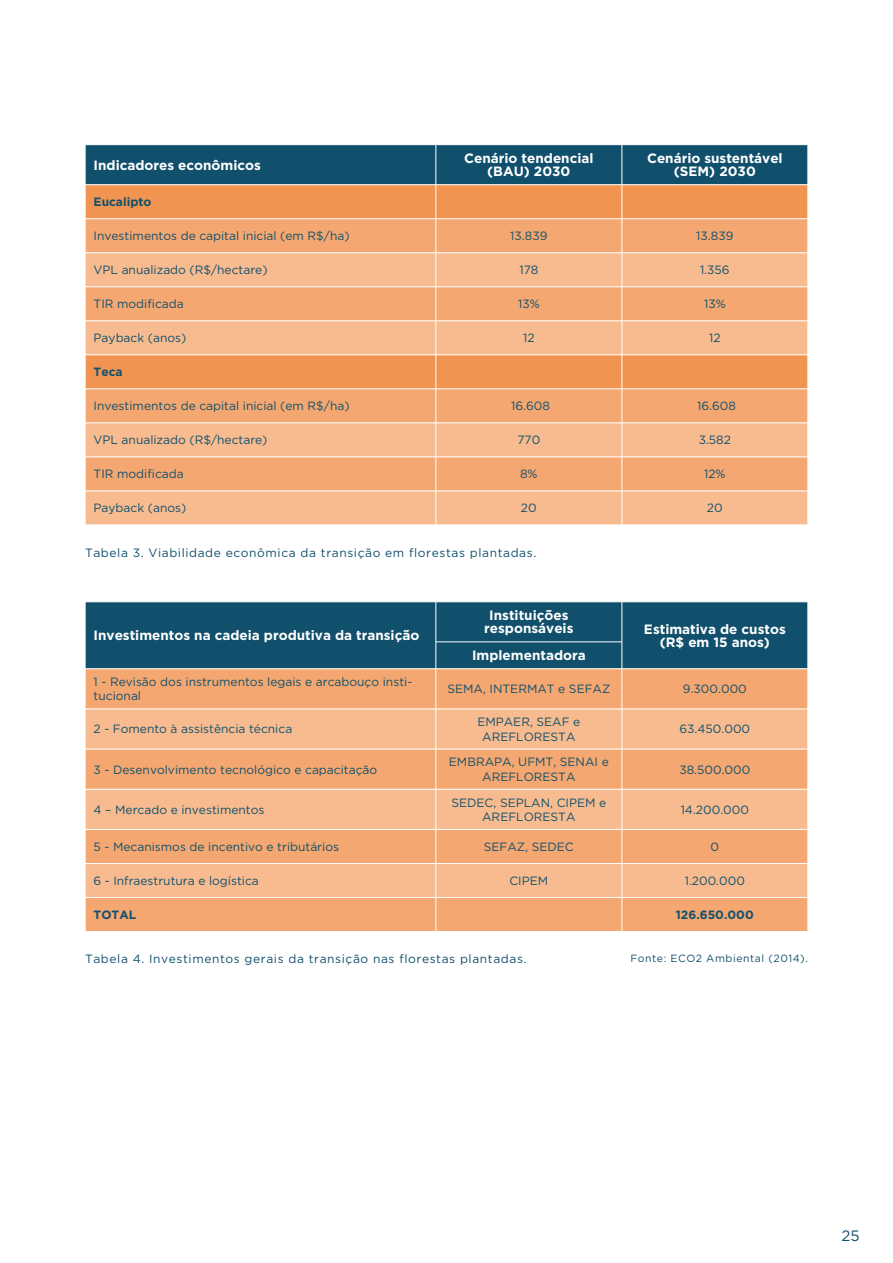
<style>
.page{position:relative;width:893px;height:1263px;background:#fff}
.page>*{position:absolute;margin:0;border:0;box-sizing:border-box;transform-origin:0 0}
.t1{font:15px "Gotham";color:#12516c}
.t2{font:700 13.5px/13.2px "Gotham";color:#fff;text-align:center}
.t3{font:12px/14.4px "Gotham";color:#11506c;text-align:center}
.t4{font:12px "Gotham";letter-spacing:.05em;color:#11506c}
.t5{font:700 12px "Gotham";color:#11506c}
.t6{font:10.5px "Gotham";letter-spacing:.05em;color:#11506c}
</style>
<div class="page">
<div style="left:86px;top:145px;width:722px;height:39px;background:#11506c"></div>
<div style="left:86px;top:185px;width:722px;height:33px;background:#f19452"></div>
<div style="left:86px;top:219px;width:722px;height:33px;background:#f4a770"></div>
<svg style="left:86px;top:253px;width:722px;height:272px;background:#f5b07e"></svg>
<hr style="left:436px;top:145px;width:1px;height:40px;background:#fff">
<hr style="left:622px;top:145px;width:1px;height:40px;background:#fff">
<hr style="left:436px;top:185px;width:1px;height:34px;background:#fff">
<hr style="left:622px;top:185px;width:1px;height:34px;background:#fff">
<hr style="left:436px;top:219px;width:1px;height:34px;background:#fff">
<hr style="left:622px;top:219px;width:1px;height:34px;background:#fff">
<hr style="left:436px;top:253px;width:1px;height:34px;background:#fff">
<hr style="left:622px;top:253px;width:1px;height:34px;background:#fff">
<hr style="left:85px;top:389px;width:351px;height:1px;background:#fff">
<hr style="left:436px;top:389px;width:186px;height:1px;background:#fff">
<hr style="left:436px;top:389px;width:1px;height:34px;background:#fff">
<hr style="left:622px;top:389px;width:186px;height:1px;background:#fff">
<hr style="left:622px;top:389px;width:1px;height:34px;background:#fff">
<hr style="left:85px;top:286px;width:351px;height:1px;background:#fff">
<hr style="left:436px;top:286px;width:186px;height:1px;background:#fff">
<hr style="left:436px;top:287px;width:1px;height:34px;background:#fff">
<hr style="left:436px;top:457px;width:1px;height:34px;background:#fff">
<hr style="left:622px;top:286px;width:186px;height:1px;background:#fff">
<hr style="left:622px;top:287px;width:1px;height:34px;background:#fff">
<hr style="left:622px;top:457px;width:1px;height:34px;background:#fff">
<hr style="left:436px;top:355px;width:1px;height:34px;background:#fff">
<hr style="left:622px;top:355px;width:1px;height:34px;background:#fff">
<hr style="left:85px;top:321px;width:351px;height:1px;background:#fff">
<hr style="left:85px;top:355px;width:351px;height:1px;background:#fff">
<hr style="left:436px;top:321px;width:186px;height:1px;background:#fff">
<hr style="left:436px;top:321px;width:1px;height:34px;background:#fff">
<hr style="left:436px;top:355px;width:186px;height:1px;background:#fff">
<hr style="left:622px;top:321px;width:186px;height:1px;background:#fff">
<hr style="left:622px;top:321px;width:1px;height:34px;background:#fff">
<hr style="left:622px;top:355px;width:186px;height:1px;background:#fff">
<hr style="left:85px;top:423px;width:351px;height:1px;background:#fff">
<hr style="left:85px;top:457px;width:351px;height:1px;background:#fff">
<hr style="left:436px;top:423px;width:186px;height:1px;background:#fff">
<hr style="left:436px;top:423px;width:1px;height:34px;background:#fff">
<hr style="left:436px;top:457px;width:186px;height:1px;background:#fff">
<hr style="left:622px;top:423px;width:186px;height:1px;background:#fff">
<hr style="left:622px;top:423px;width:1px;height:34px;background:#fff">
<hr style="left:622px;top:457px;width:186px;height:1px;background:#fff">
<hr style="left:85px;top:491px;width:351px;height:1px;background:#fff">
<hr style="left:436px;top:491px;width:186px;height:1px;background:#fff">
<hr style="left:436px;top:491px;width:1px;height:34px;background:#fff">
<hr style="left:622px;top:491px;width:186px;height:1px;background:#fff">
<hr style="left:622px;top:491px;width:1px;height:34px;background:#fff">
<div style="left:86px;top:602px;width:722px;height:66px;background:#11506c"></div>
<div style="left:86px;top:669px;width:722px;height:262px;background:#f4a770"></div>
<svg style="left:86px;top:710px;width:722px;height:187px;background:#f5b383"></svg>
<hr style="left:436px;top:602px;width:1px;height:40px;background:#fff">
<hr style="left:622px;top:602px;width:1px;height:40px;background:#fff">
<svg style="left:85px;top:642px;width:1px;height:26px"></svg>
<hr style="left:436px;top:642px;width:186px;height:1px;background:#fff">
<svg style="left:436px;top:642px;width:1px;height:26px"></svg>
<svg style="left:622px;top:642px;width:1px;height:26px"></svg>
<hr style="left:436px;top:669px;width:1px;height:40px;background:#fff">
<hr style="left:622px;top:669px;width:1px;height:40px;background:#fff">
<hr style="left:85px;top:709px;width:351px;height:1px;background:#fff">
<hr style="left:436px;top:709px;width:186px;height:1px;background:#fff">
<hr style="left:436px;top:709px;width:1px;height:40px;background:#fff">
<hr style="left:622px;top:709px;width:186px;height:1px;background:#fff">
<hr style="left:622px;top:709px;width:1px;height:40px;background:#fff">
<hr style="left:85px;top:829px;width:351px;height:1px;background:#fff">
<hr style="left:436px;top:829px;width:186px;height:1px;background:#fff">
<hr style="left:436px;top:829px;width:1px;height:34px;background:#fff">
<hr style="left:622px;top:829px;width:186px;height:1px;background:#fff">
<hr style="left:622px;top:829px;width:1px;height:34px;background:#fff">
<hr style="left:85px;top:749px;width:351px;height:1px;background:#fff">
<hr style="left:436px;top:749px;width:186px;height:1px;background:#fff">
<hr style="left:436px;top:749px;width:1px;height:40px;background:#fff">
<hr style="left:436px;top:897px;width:1px;height:34px;background:#fff">
<hr style="left:622px;top:749px;width:186px;height:1px;background:#fff">
<hr style="left:622px;top:749px;width:1px;height:40px;background:#fff">
<hr style="left:622px;top:897px;width:1px;height:34px;background:#fff">
<hr style="left:85px;top:789px;width:351px;height:1px;background:#fff">
<hr style="left:436px;top:789px;width:186px;height:1px;background:#fff">
<hr style="left:436px;top:789px;width:1px;height:40px;background:#fff">
<hr style="left:622px;top:789px;width:186px;height:1px;background:#fff">
<hr style="left:622px;top:789px;width:1px;height:40px;background:#fff">
<hr style="left:85px;top:863px;width:351px;height:1px;background:#fff">
<hr style="left:85px;top:897px;width:351px;height:1px;background:#fff">
<hr style="left:436px;top:863px;width:186px;height:1px;background:#fff">
<hr style="left:436px;top:863px;width:1px;height:34px;background:#fff">
<hr style="left:436px;top:897px;width:186px;height:1px;background:#fff">
<hr style="left:622px;top:863px;width:186px;height:1px;background:#fff">
<hr style="left:622px;top:863px;width:1px;height:34px;background:#fff">
<hr style="left:622px;top:897px;width:186px;height:1px;background:#fff">
<p class="t2" style="left:94px;top:158px;width:169px">Indicadores econômicos</p>
<p class="t2" style="left:464px;top:151px;width:131px">Cenário tendencial (BAU) 2030</p>
<p class="t2" style="left:647px;top:151px;width:137px">Cenário sustentável (SEM) 2030</p>
<p class="t5" style="left:94px;top:195px;width:59px">Eucalipto</p>
<p class="t3" style="left:94px;top:228px;width:257px">Investimentos de capital inicial (em R$/ha)</p>
<p class="t3" style="left:510px;top:228px;width:39px">13.839</p>
<p class="t3" style="left:696px;top:228px;width:39px">13.839</p>
<p class="t3" style="left:94px;top:263px;width:175px">VPL anualizado (R$/hectare)</p>
<p class="t3" style="left:519px;top:263px;width:21px">178</p>
<p class="t3" style="left:700px;top:263px;width:31px">1.356</p>
<p class="t3" style="left:94px;top:297px;width:92px">TIR modificada</p>
<p class="t3" style="left:518px;top:297px;width:23px">13%</p>
<p class="t3" style="left:704px;top:297px;width:23px">13%</p>
<p class="t3" style="left:94px;top:331px;width:94px">Payback (anos)</p>
<p class="t3" style="left:523px;top:331px;width:13px">12</p>
<p class="t3" style="left:709px;top:331px;width:13px">12</p>
<p class="t5" style="left:94px;top:365px;width:31px">Teca</p>
<p class="t3" style="left:94px;top:399px;width:257px">Investimentos de capital inicial (em R$/ha)</p>
<p class="t3" style="left:511px;top:399px;width:40px">16.608</p>
<p class="t3" style="left:697px;top:399px;width:40px">16.608</p>
<p class="t3" style="left:94px;top:433px;width:175px">VPL anualizado (R$/hectare)</p>
<p class="t3" style="left:517px;top:433px;width:24px">770</p>
<p class="t3" style="left:699px;top:433px;width:34px">3.582</p>
<p class="t3" style="left:94px;top:467px;width:92px">TIR modificada</p>
<p class="t3" style="left:520px;top:467px;width:19px">8%</p>
<p class="t3" style="left:704px;top:467px;width:23px">12%</p>
<p class="t3" style="left:94px;top:501px;width:94px">Payback (anos)</p>
<p class="t3" style="left:521px;top:501px;width:17px">20</p>
<p class="t3" style="left:707px;top:501px;width:17px">20</p>
<p class="t4" style="left:85px;top:546px;width:453px">Tabela 3. Viabilidade econômica da transição em florestas plantadas.</p>
<p class="t2" style="left:94px;top:628px;width:327px">Investimentos na cadeia produtiva da transição</p>
<p class="t2" style="left:484px;top:608px;width:91px">Instituições responsáveis</p>
<p class="t2" style="left:472px;top:648px;width:115px">Implementadora</p>
<p class="t2" style="left:644px;top:622px;width:143px">Estimativa de custos (R$ em 15 anos)</p>
<p class="t3" style="left:94px;top:674px;width:320px;text-align:left">1 - Revisão dos instrumentos legais e arcabouço insti&shy;tucional</p>
<p class="t3" style="left:447px;top:681px;width:164px">SEMA, INTERMAT e SEFAZ</p>
<p class="t3" style="left:683px;top:681px;width:65px">9.300.000</p>
<p class="t3" style="left:94px;top:722px;width:200px">2 - Fomento à assistência técnica</p>
<p class="t3" style="left:477px;top:714px;width:104px">EMPAER, SEAF e<br>AREFLORESTA</p>
<p class="t3" style="left:679px;top:722px;width:72px">63.450.000</p>
<p class="t3" style="left:94px;top:762px;width:285px">3 - Desenvolvimento tecnológico e capacitação</p>
<p class="t3" style="left:449px;top:755px;width:161px">EMBRAPA, UFMT, SENAI e<br>AREFLORESTA</p>
<p class="t3" style="left:679px;top:762px;width:73px">38.500.000</p>
<p class="t3" style="left:94px;top:802px;width:172px">4 – Mercado e investimentos</p>
<p class="t3" style="left:451px;top:795px;width:156px">SEDEC, SEPLAN, CIPEM e<br>AREFLORESTA</p>
<p class="t3" style="left:681px;top:802px;width:70px">14.200.000</p>
<p class="t3" style="left:94px;top:839px;width:247px">5 - Mecanismos de incentivo e tributários</p>
<p class="t3" style="left:484px;top:839px;width:91px">SEFAZ, SEDEC</p>
<p class="t3" style="left:710px;top:839px;width:10px">0</p>
<p class="t3" style="left:94px;top:873px;width:167px">6 - Infraestrutura e logística</p>
<p class="t3" style="left:509px;top:873px;width:40px">CIPEM</p>
<p class="t3" style="left:685px;top:873px;width:62px">1.200.000</p>
<p class="t5" style="left:94px;top:908px;width:44px">TOTAL</p>
<p class="t5" style="left:676px;top:908px;width:79px">126.650.000</p>
<p class="t6" style="left:630px;top:952px;width:179px">Fonte: ECO2 Ambiental (2014).</p>
<p class="t4" style="left:85px;top:952px;width:443px">Tabela 4. Investimentos gerais da transição nas florestas plantadas.</p>
<p class="t1" style="left:841px;top:1228px;width:20px">25</p>
</div>
